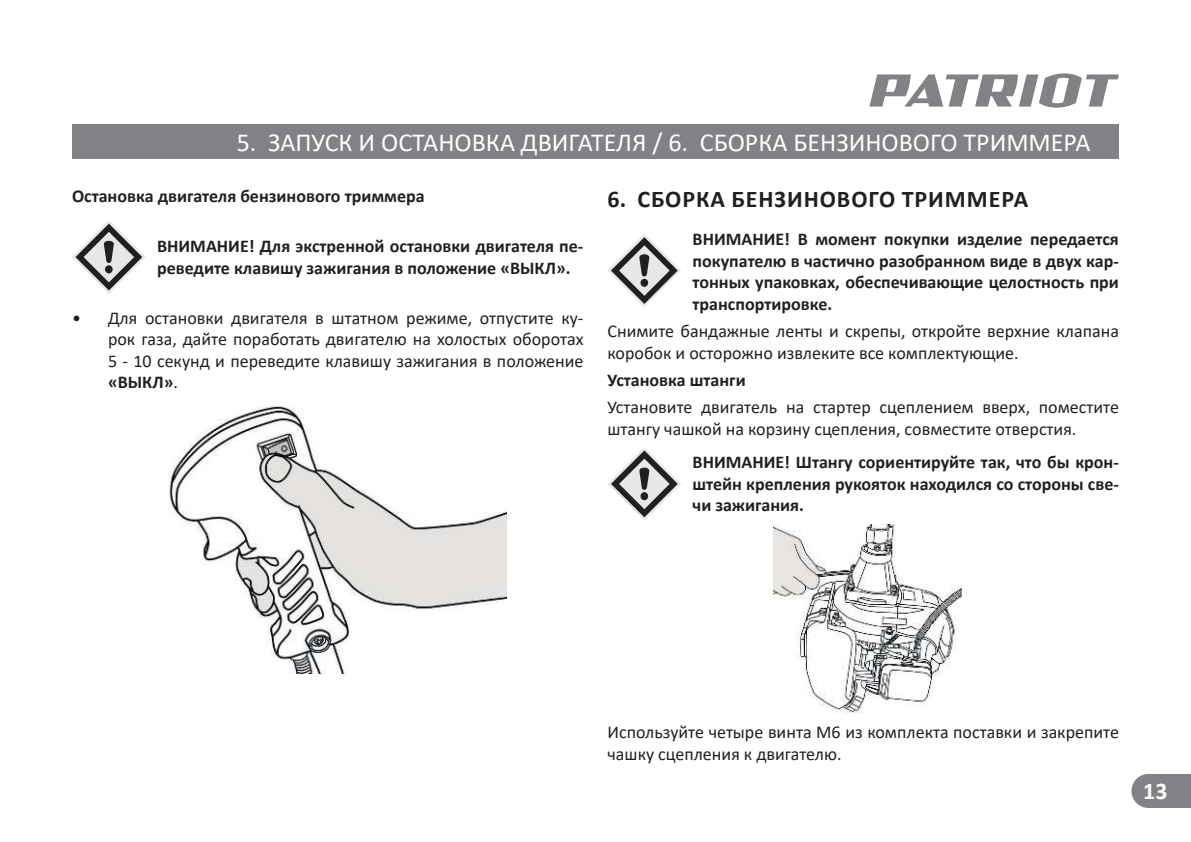
<style>
.page{position:relative;width:1191px;height:842px;background:#fff}
.page>*{position:absolute;margin:0;border:0;box-sizing:border-box;transform-origin:0 0}
.t1{font:26px "Calibri";color:#fff}
.t2{font:700 24px "Calibri";letter-spacing:.04em;color:#231f20}
.t3{font:700 24px "Calibri";color:#fff}
.t4{font:18px/21.6px "Calibri";color:#231f20}
.t5{font:700 18px/21.6px "Calibri";color:#231f20;text-align:justify}
.s1{font-weight:700}
</style>
<div class="page">
<svg style="left:869px;top:73px;width:250px;height:35px"></svg>
<div style="left:72px;top:124px;width:1047px;height:34px;background:#808285"></div>
<svg style="left:1131px;top:774px;width:60px;height:34px;background:#888a8d"></svg>
<svg style="left:72px;top:221px;width:73px;height:73px"></svg>
<img style="left:169px;top:405px;width:337px;height:268px">
<svg style="left:608px;top:234px;width:73px;height:73px"></svg>
<svg style="left:608px;top:447px;width:73px;height:74px"></svg>
<img style="left:773px;top:524px;width:188px;height:189px">
<h1 class="t1" style="left:237px;top:124px;width:855px">5. ЗАПУСК И ОСТАНОВКА ДВИГАТЕЛЯ / 6. СБОРКА БЕНЗИНОВОГО ТРИММЕРА</h1>
<p class="t5" style="left:72px;top:185px;width:354px">Остановка двигателя бензинового триммера</p>
<p class="t5" style="left:157px;top:235px;width:428px">ВНИМАНИЕ! Для экстренной остановки двигателя пе&shy;реведите клавишу зажигания в положение «ВЫКЛ».</p>
<p class="t4" style="left:108px;top:306px;width:477px;text-align:justify;text-indent:-36px">• Для остановки двигателя в штатном режиме, отпустите ку&shy;рок газа, дайте поработать двигателю на холостых оборотах 5 - 10 секунд и переведите клавишу зажигания в положение <span class="s1">«ВЫКЛ»</span>.</p>
<h2 class="t2" style="left:607px;top:182px;width:422px">6. СБОРКА БЕНЗИНОВОГО ТРИММЕРА</h2>
<p class="t5" style="left:692px;top:228px;width:428px">ВНИМАНИЕ! В момент покупки изделие передается покупателю в частично разобранном виде в двух кар&shy;тонных упаковках, обеспечивающие целостность при транспортировке.</p>
<p class="t4" style="left:607px;top:320px;width:513px">Снимите бандажные ленты и скрепы, откройте верхние клапана коробок и осторожно извлеките все комплектующие.</p>
<p class="t5" style="left:607px;top:369px;width:140px">Установка штанги</p>
<p class="t4" style="left:607px;top:396px;width:513px">Установите двигатель на стартер сцеплением вверх, поместите штангу чашкой на корзину сцепления, совместите отверстия.</p>
<p class="t5" style="left:692px;top:451px;width:428px">ВНИМАНИЕ! Штангу сориентируйте так, что бы крон&shy;штейн крепления рукояток находился со стороны све&shy;чи зажигания.</p>
<p class="t4" style="left:607px;top:721px;width:513px">Используйте четыре винта М6 из комплекта поставки и закрепите чашку сцепления к двигателю.</p>
<h2 class="t3" style="left:1143px;top:776px;width:26px">13</h2>
</div>
